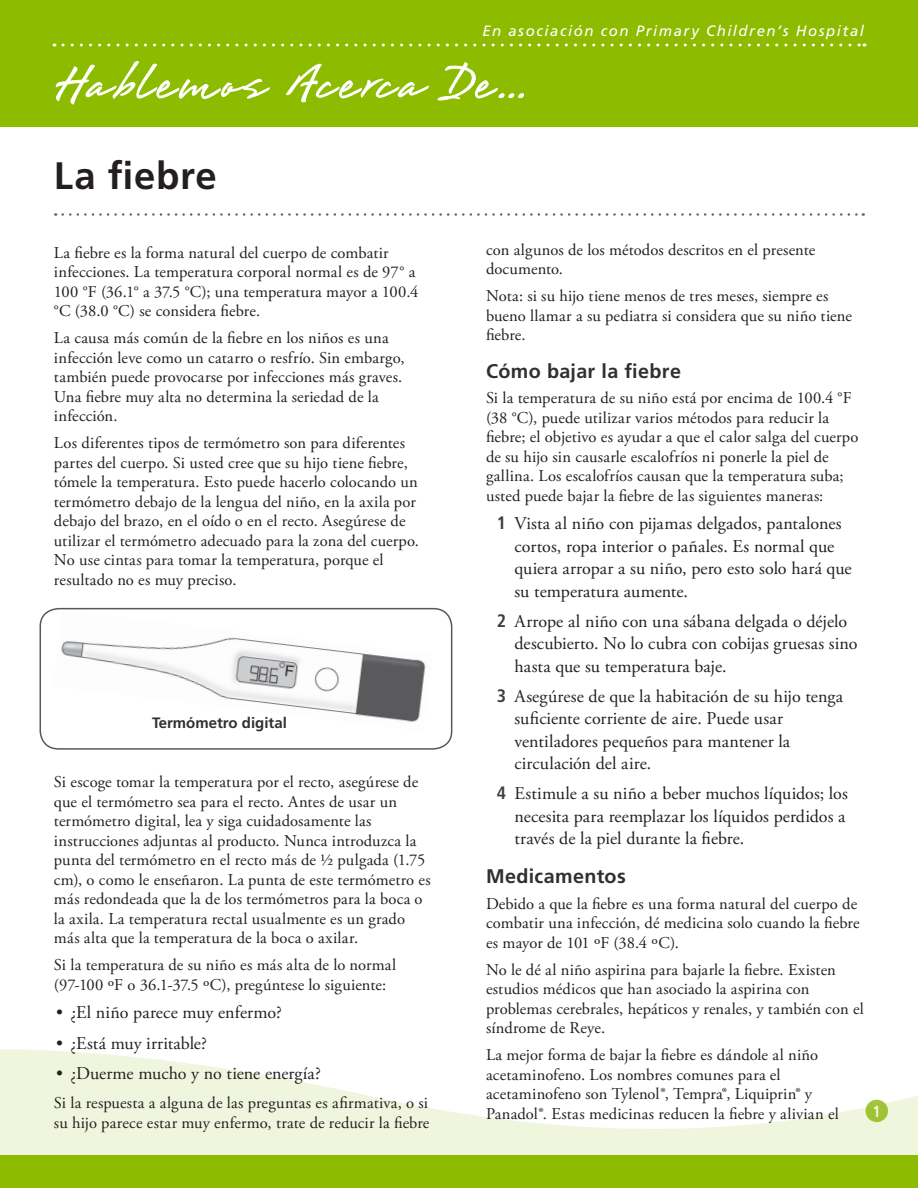
<style>
.page{position:relative;width:918px;height:1188px;background:#fff}
.page>*{position:absolute;margin:0;border:0;box-sizing:border-box;transform-origin:0 0}
.Fact_Sheet_Title{font:60px "Brisa";letter-spacing:.055em;color:#fff}
.Title__h1{font:700 38.25px "Frutiger LT Std";letter-spacing:.015em;color:#231f20}
.Level_2__h3{font:700 19.65px "Frutiger LT Std";letter-spacing:.02em;color:#312f30}
.t1{font:18px/22.5px "Adobe Garamond Pro";color:#231f20}
.Main__p__Spanish{font:16.5px/19.5px "Adobe Garamond Pro";letter-spacing:.01em;color:#231f20}
.Page_number{font:700 condensed 16.2px "Frutiger LT Std";color:#fff}
.Fact_Sheet_Title-2{font:italic 15px "Frutiger LT Std";letter-spacing:.1em;color:#fff}
.sentence_case_-_cntr{font:700 15px "Frutiger LT Std";color:#312f30}
.s1{font-family:"Frutiger LT Std";font-weight:700;font-stretch:condensed;color:#3e3e3f}
</style>
<div class="page">
<svg style="left:0;top:1049px;width:918px;height:139px"></svg>
<svg style="left:63px;top:213px;width:801px;height:3px"></svg>
<div style="left:0;top:0;width:918px;height:127px;background:#8dbb00"></div>
<svg style="left:55px;top:61px;width:215px;height:44px"></svg>
<svg style="left:286px;top:64px;width:143px;height:39px"></svg>
<svg style="left:437px;top:62px;width:87px;height:39px"></svg>
<svg style="left:63px;top:44px;width:802px;height:2px"></svg>
<img style="left:61px;top:637px;width:365px;height:85px">
<div style="left:40px;top:608px;width:412px;height:142px;border:2px solid #57585a;border-radius:18px"></div>
<p class="Fact_Sheet_Title-2" style="left:482px;top:22px;width:383px">En asociación con Primary Children’s Hospital</p>
<p class="Fact_Sheet_Title" style="left:54px;top:53px;width:474px">Hablemos Acerca De...</p>
<p class="Title__h1" style="left:54px;top:154px;width:164px">La fiebre</p>
<p class="Main__p__Spanish" style="left:54px;top:244px;width:366px">La fiebre es la forma natural del cuerpo de combatir infecciones. La temperatura corporal normal es de 97° a 100 °F (36.1° a 37.5 °C); una temperatura mayor a 100.4 °C (38.0 °C) se considera fiebre.</p>
<p class="Main__p__Spanish" style="left:54px;top:329px;width:352px">La causa más común de la fiebre en los niños es una infección leve como un catarro o resfrío. Sin embargo, también puede provocarse por infecciones más graves.<br>Una fiebre muy alta no determina la seriedad de la infección.</p>
<p class="Main__p__Spanish" style="left:54px;top:434px;width:367px">Los diferentes tipos de termómetro son para diferentes partes del cuerpo. Si usted cree que su hijo tiene fiebre, tómele la temperatura. Esto puede hacerlo colocando un termómetro debajo de la lengua del niño, en la axila por debajo del brazo, en el oído o en el recto. Asegúrese de utilizar el termómetro adecuado para la zona del cuerpo.<br>No use cintas para tomar la temperatura, porque el resultado no es muy preciso.</p>
<p class="sentence_case_-_cntr" style="left:152px;top:714px;width:136px">Termómetro digital</p>
<p class="Main__p__Spanish" style="left:54px;top:773px;width:378px">Si escoge tomar la temperatura por el recto, asegúrese de que el termómetro sea para el recto. Antes de usar un termómetro digital, lea y siga cuidadosamente las instrucciones adjuntas al producto. Nunca introduzca la punta del termómetro en el recto más de ½ pulgada (1.75 cm), o como le enseñaron. La punta de este termómetro es más redondeada que la de los termómetros para la boca o la axila. La temperatura rectal usualmente es un grado más alta que la temperatura de la boca o axilar.</p>
<p class="Main__p__Spanish" style="left:54px;top:956px;width:344px">Si la temperatura de su niño es más alta de lo normal (97-100 ºF o 36.1-37.5 ºC), pregúntese lo siguiente:</p>
<p class="t1" style="left:56px;top:1002px;width:227px">• ¿El niño parece muy enfermo?</p>
<p class="t1" style="left:56px;top:1033px;width:152px">• ¿Está muy irritable?</p>
<p class="t1" style="left:56px;top:1063px;width:266px">• ¿Duerme mucho y no tiene energía?</p>
<p class="Main__p__Spanish" style="left:54px;top:1094px;width:377px">Si la respuesta a alguna de las preguntas es afirmativa, o si su hijo parece estar muy enfermo, trate de reducir la fiebre</p>
<p class="Main__p__Spanish" style="left:486px;top:241px;width:331px">con algunos de los métodos descritos en el presente documento.</p>
<p class="Main__p__Spanish" style="left:486px;top:287px;width:367px">Nota: si su hijo tiene menos de tres meses, siempre es bueno llamar a su pediatra si considera que su niño tiene fiebre.</p>
<p class="Level_2__h3" style="left:486px;top:360px;width:197px">Cómo bajar la fiebre</p>
<p class="Main__p__Spanish" style="left:486px;top:389px;width:374px">Si la temperatura de su niño está por encima de 100.4 °F (38 °C), puede utilizar varios métodos para reducir la fiebre; el objetivo es ayudar a que el calor salga del cuerpo de su hijo sin causarle escalofríos ni ponerle la piel de gallina. Los escalofríos causan que la temperatura suba; usted puede bajar la fiebre de las siguientes maneras:</p>
<p class="t1" style="left:514px;top:513px;width:339px;text-indent:-18px"><span class="s1">1</span> Vista al niño con pijamas delgados, pantalones cortos, ropa interior o pañales. Es normal que quiera arropar a su niño, pero esto solo hará que su temperatura aumente.</p>
<p class="t1" style="left:514px;top:611px;width:345px;text-indent:-18px"><span class="s1">2</span> Arrope al niño con una sábana delgada o déjelo descubierto. No lo cubra con cobijas gruesas sino hasta que su temperatura baje.</p>
<p class="t1" style="left:514px;top:686px;width:330px;text-indent:-18px"><span class="s1">3</span> Asegúrese de que la habitación de su hijo tenga suficiente corriente de aire. Puede usar ventiladores pequeños para mantener la circulación del aire.</p>
<p class="t1" style="left:514px;top:783px;width:335px;text-indent:-18px"><span class="s1">4</span> Estimule a su niño a beber muchos líquidos; los necesita para reemplazar los líquidos perdidos a través de la piel durante la fiebre.</p>
<p class="Level_2__h3" style="left:486px;top:865px;width:141px">Medicamentos</p>
<p class="Main__p__Spanish" style="left:486px;top:895px;width:375px">Debido a que la fiebre es una forma natural del cuerpo de combatir una infección, dé medicina solo cuando la fiebre es mayor de 101 ºF (38.4 ºC).</p>
<p class="Main__p__Spanish" style="left:486px;top:961px;width:379px">No le dé al niño aspirina para bajarle la fiebre. Existen estudios médicos que han asociado la aspirina con problemas cerebrales, hepáticos y renales, y también con el síndrome de Reye.</p>
<p class="Main__p__Spanish" style="left:486px;top:1046px;width:354px">La mejor forma de bajar la fiebre es dándole al niño acetaminofeno. Los nombres comunes para el acetaminofeno son Tylenol®, Tempra®, Liquiprin® y Panadol®. Estas medicinas reducen la fiebre y alivian el</p>
<p class="Page_number" style="left:873px;top:1101px;width:10px">1</p>
</div>
